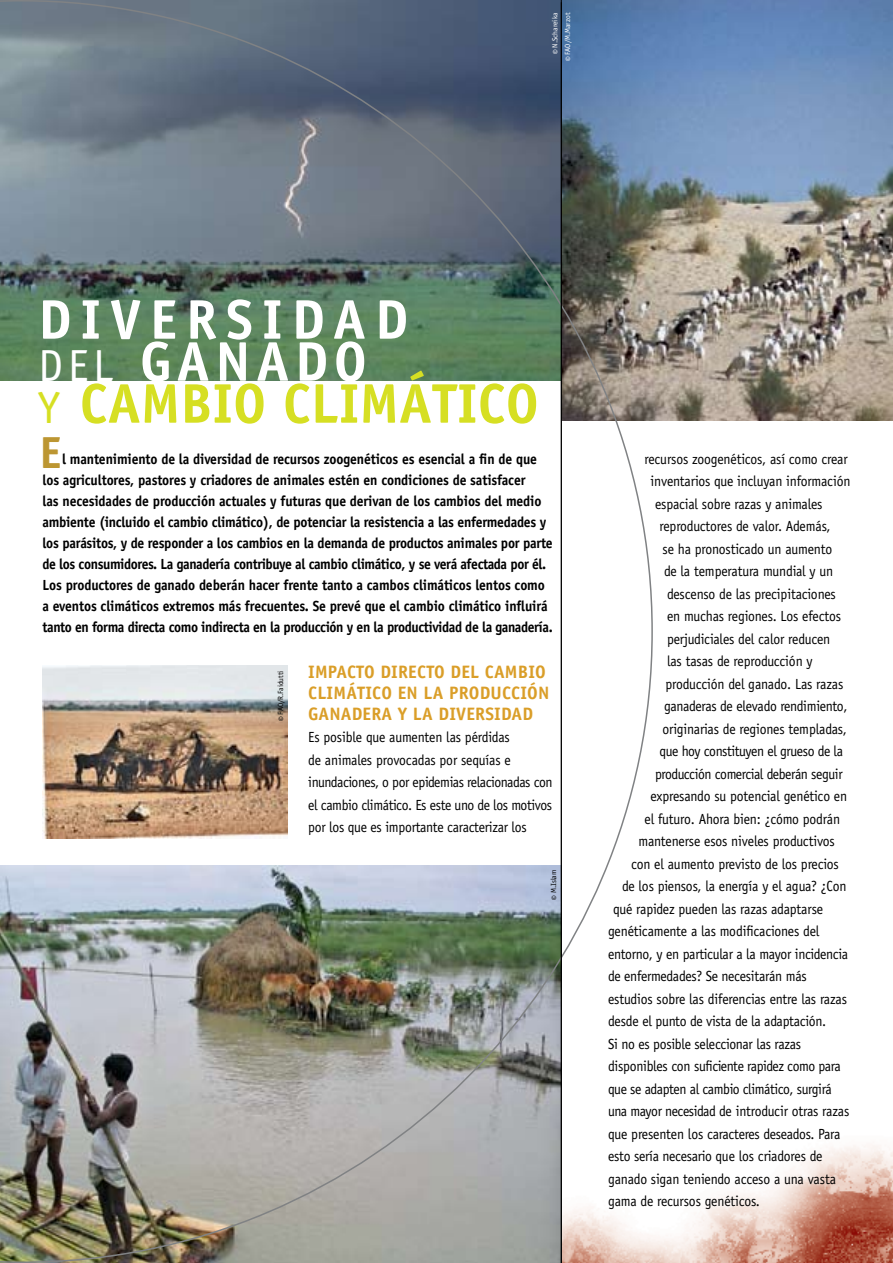
<style>
.page{position:relative;width:893px;height:1263px;background:#fff}
.page>*{position:absolute;margin:0;border:0;box-sizing:border-box;transform-origin:0 0}
.t1{font:700 55.95px/42px "Officina Sans";letter-spacing:.09em;color:#fff}
.t2{font:700 45px "Officina Sans";color:#bc9632}
.t3{font:700 18px/21px "Officina Sans";letter-spacing:.01em;color:#da9e28}
.t4{font:14.7px/22.5px "Officina Sans";letter-spacing:-.02em;color:#000;scale:.93 1}
.t5{font:700 14.7px/21px "Officina Sans";letter-spacing:-.01em;color:#000;scale:.93 1}
.t6{font:7.5px "Officina Sans";color:#fff}
.t7{font:7.5px "Officina Sans";letter-spacing:-.005em;color:#000}
.s1{font-family:"Arial";font-size:6px}
.s2{font-weight:400;font-size:45px}
.s3{font-weight:400;font-size:45px;color:#d6df23}
.s4{color:#d6df23}
</style>
<div class="page">
<img style="left:653px;top:1144px;width:240px;height:119px">
<img style="left:653px;top:0;width:240px;height:421px">
<img style="left:0;top:0;width:653px;height:1263px">
<img style="left:43px;top:665px;width:244px;height:173px">
<hr style="left:561px;top:0;width:1px;height:1263px;background:#000">
<div style="left:43px;top:452px;width:510px;height:205px;background:#fff"></div>
<div style="left:25px;top:433px;width:36px;height:29px;background:#fff"></div>
<p class="t6" style="left:563px;top:61px;width:50px;rotate:-90deg"><span class="s1">©</span> FAO/M.Marzot</p>
<p class="t6" style="left:550px;top:54px;width:43px;rotate:-90deg"><span class="s1">©</span> N.Schareika</p>
<h1 class="t1" style="left:38px;top:298px;width:502px">DIVERSIDAD<br><span class="s2">DEL</span> GANADO<br><span class="s3">Y</span> <span class="s4">CAMBIO CLIMÁTICO</span></h1>
<h2 class="t2" style="left:40px;top:425px;width:23px">E</h2>
<p class="t5" style="left:43px;top:448px;width:550px;text-indent:20px">l mantenimiento de la diversidad de recursos zoogenéticos es esencial a fin de que los agricultores, pastores y criadores de animales estén en condiciones de satisfacer<br>las necesidades de producción actuales y futuras que derivan de los cambios del medio ambiente (incluido el cambio climático), de potenciar la resistencia a las enfermedades y los parásitos, y de responder a los cambios en la demanda de productos animales por parte de los consumidores. La ganadería contribuye al cambio climático, y se verá afectada por él.<br>Los productores de ganado deberán hacer frente tanto a cambos climáticos lentos como a eventos climáticos extremos más frecuentes. Se prevé que el cambio climático influirá tanto en forma directa como indirecta en la producción y en la productividad de la ganadería.</p>
<p class="t7" style="left:276px;top:721px;width:52px;rotate:-90deg"><span class="s1">©</span> FAO/R.Faidutti</p>
<p class="t3" style="left:308px;top:661px;width:243px">IMPACTO DIRECTO DEL CAMBIO<br>CLIMÁTICO EN LA PRODUCCIÓN<br>GANADERA Y LA DIVERSIDAD</p>
<p class="t4" style="left:308px;top:726px;width:264px">Es posible que aumenten las pérdidas<br>de animales provocadas por sequías e inundaciones, o por epidemias relacionadas con el cambio climático. Es este uno de los motivos por los que es importante caracterizar los</p>
<p class="t7" style="left:549px;top:900px;width:32px;rotate:-90deg"><span class="s1">©</span> M.Islam</p>
<p class="t4" style="left:644px;top:447px;width:220px">recursos zoogenéticos, así como crear</p>
<p class="t4" style="left:650px;top:470px;width:216px">inventarios que incluyan información</p>
<p class="t4" style="left:655px;top:492px;width:182px">espacial sobre razas y animales</p>
<p class="t4" style="left:659px;top:515px;width:186px">reproductores de valor. Además,</p>
<p class="t4" style="left:662px;top:537px;width:184px">se ha pronosticado un aumento</p>
<p class="t4" style="left:664px;top:560px;width:183px">de la temperatura mundial y un</p>
<p class="t4" style="left:667px;top:582px;width:183px">descenso de las precipitaciones</p>
<p class="t4" style="left:667px;top:605px;width:189px">en muchas regiones. Los efectos</p>
<p class="t4" style="left:667px;top:627px;width:177px">perjudiciales del calor reducen</p>
<p class="t4" style="left:667px;top:650px;width:158px">las tasas de reproducción y</p>
<p class="t4" style="left:665px;top:672px;width:193px">producción del ganado. Las razas</p>
<p class="t4" style="left:664px;top:695px;width:199px">ganaderas de elevado rendimiento,</p>
<p class="t4" style="left:662px;top:717px;width:200px">originarias de regiones templadas,</p>
<p class="t4" style="left:659px;top:740px;width:199px">que hoy constituyen el grueso de la</p>
<p class="t4" style="left:655px;top:762px;width:203px">producción comercial deberán seguir</p>
<p class="t4" style="left:650px;top:785px;width:213px">expresando su potencial genético en</p>
<p class="t4" style="left:644px;top:807px;width:212px">el futuro. Ahora bien: ¿cómo podrán</p>
<p class="t4" style="left:638px;top:830px;width:213px">mantenerse esos niveles productivos</p>
<p class="t4" style="left:631px;top:852px;width:225px">con el aumento previsto de los precios</p>
<p class="t4" style="left:622px;top:875px;width:243px">de los piensos, la energía y el agua? ¿Con</p>
<p class="t4" style="left:613px;top:897px;width:227px">qué rapidez pueden las razas adaptarse</p>
<p class="t4" style="left:608px;top:920px;width:229px">genéticamente a las modificaciones del</p>
<p class="t4" style="left:608px;top:942px;width:259px">entorno, y en particular a la mayor incidencia</p>
<p class="t4" style="left:608px;top:965px;width:215px">de enfermedades? Se necesitarán más</p>
<p class="t4" style="left:608px;top:987px;width:258px">estudios sobre las diferencias entre las razas</p>
<p class="t4" style="left:608px;top:1010px;width:236px">desde el punto de vista de la adaptación.</p>
<p class="t4" style="left:608px;top:1032px;width:209px">Si no es posible seleccionar las razas</p>
<p class="t4" style="left:608px;top:1055px;width:252px">disponibles con suficiente rapidez como para</p>
<p class="t4" style="left:608px;top:1077px;width:242px">que se adapten al cambio climático, surgirá</p>
<p class="t4" style="left:608px;top:1100px;width:261px">una mayor necesidad de introducir otras razas</p>
<p class="t4" style="left:608px;top:1122px;width:251px">que presenten los caracteres deseados. Para</p>
<p class="t4" style="left:608px;top:1145px;width:232px">esto sería necesario que los criadores de</p>
<p class="t4" style="left:608px;top:1167px;width:247px">ganado sigan teniendo acceso a una vasta</p>
<p class="t4" style="left:608px;top:1190px;width:165px">gama de recursos genéticos.</p>
</div>
